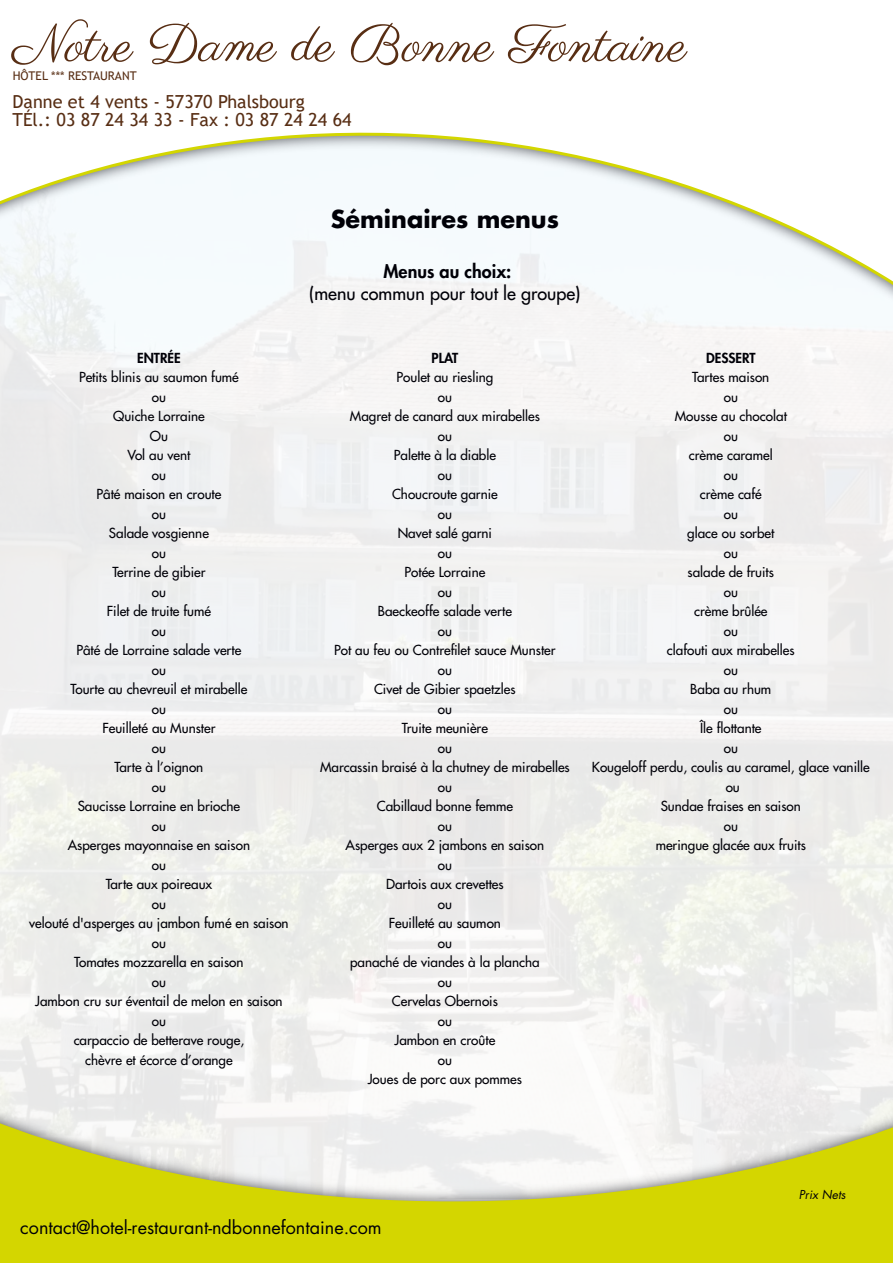
<style>
.page{position:relative;width:893px;height:1263px;background:#fff}
.page>*{position:absolute;margin:0;border:0;box-sizing:border-box;transform-origin:0 0}
.t1{font:52.65px "Parisienne";color:#582e14}
.t2{font:700 24px "Futura Std";color:#000007}
.t3{font:18px/18px "Trebuchet MS";color:#582e14}
.t4{font:18px "Futura Std";color:#000007}
.t5{font:500 18px "Futura Std";color:#000007}
.t6{font:800 18px "Futura Std";color:#000007}
.t7{font:500 13.5px/19.5px "Futura Std";color:#000007;text-align:center}
.t8{font:800 13.5px "Futura Std";color:#000007}
.t9{font:12px "Trebuchet MS";color:#582e14}
.t10{font:italic 12px "Futura Std";color:#000007}
</style>
<div class="page">
<svg style="left:0;top:1036px;width:893px;height:227px"></svg>
<svg style="left:0;top:132px;width:893px;height:301px;fill:#f5f9fb"></svg>
<img style="left:788px;top:132px;width:81px;height:64px">
<h1 class="t1" style="left:13px;top:12px;width:676px">Notre Dame de Bonne Fontaine</h1>
<p class="t9" style="left:13px;top:71px;width:125px">HÔTEL *** RESTAURANT</p>
<h3 class="t3" style="left:13px;top:94px;width:341px">Danne et 4 vents - 57370 Phalsbourg<br>TÉl.: 03 87 24 34 33 - Fax : 03 87 24 24 64</h3>
<p class="t8" style="left:137px;top:351px;width:45px">ENTRÉE</p>
<p class="t7" style="left:29px;top:368px;width:261px">Petits blinis au saumon fumé<br>ou<br>Quiche Lorraine<br>Ou<br>Vol au vent<br>ou<br>Pâté maison en croute<br>ou<br>Salade vosgienne<br>ou<br>Terrine de gibier<br>ou<br>Filet de truite fumé<br>ou<br>Pâté de Lorraine salade verte<br>ou<br>Tourte au chevreuil et mirabelle<br>ou<br>Feuilleté au Munster<br>ou<br>Tarte à l’oignon<br>ou<br>Saucisse Lorraine en brioche<br>ou<br>Asperges mayonnaise en saison<br>ou<br>Tarte aux poireaux<br>ou<br>velouté d'asperges au jambon fumé en saison ou<br>Tomates mozzarella en saison<br>ou<br>Jambon cru sur éventail de melon en saison ou<br>carpaccio de betterave rouge,<br>chèvre et écorce d’orange</p>
<h2 class="t2" style="left:331px;top:208px;width:230px">Séminaires menus</h2>
<h3 class="t6" style="left:384px;top:263px;width:129px">Menus au choix:</h3>
<h3 class="t5" style="left:309px;top:285px;width:273px">(menu commun pour tout le groupe)</h3>
<p class="t8" style="left:432px;top:351px;width:28px">PLAT</p>
<p class="t7" style="left:320px;top:368px;width:251px">Poulet au riesling<br>ou<br>Magret de canard aux mirabelles<br>ou<br>Palette à la diable<br>ou<br>Choucroute garnie<br>ou<br>Navet salé garni<br>ou<br>Potée Lorraine<br>ou<br>Baeckeoffe salade verte<br>ou<br>Pot au feu ou Contrefilet sauce Munster<br>ou<br>Civet de Gibier spaetzles<br>ou<br>Truite meunière<br>ou<br>Marcassin braisé à la chutney de mirabelles ou<br>Cabillaud bonne femme<br>ou<br>Asperges aux 2 jambons en saison<br>ou<br>Dartois aux crevettes<br>ou<br>Feuilleté au saumon<br>ou<br>panaché de viandes à la plancha<br>ou<br>Cervelas Obernois<br>ou<br>Jambon en croûte<br>ou<br>Joues de porc aux pommes</p>
<p class="t8" style="left:706px;top:351px;width:51px">DESSERT</p>
<p class="t7" style="left:592px;top:368px;width:279px">Tartes maison<br>ou<br>Mousse au chocolat<br>ou<br>crème caramel<br>ou<br>crème café<br>ou<br>glace ou sorbet<br>ou<br>salade de fruits<br>ou<br>crème brûlée<br>ou<br>clafouti aux mirabelles<br>ou<br>Baba au rhum<br>ou<br>Île flottante<br>ou<br>Kougeloff perdu, coulis au caramel, glace vanille ou<br>Sundae fraises en saison<br>ou<br>meringue glacée aux fruits</p>
<h3 class="t4" style="left:20px;top:1219px;width:363px">contact@hotel-restaurant-ndbonnefontaine.com</h3>
<p class="t10" style="left:799px;top:1189px;width:48px">Prix Nets</p>
</div>
